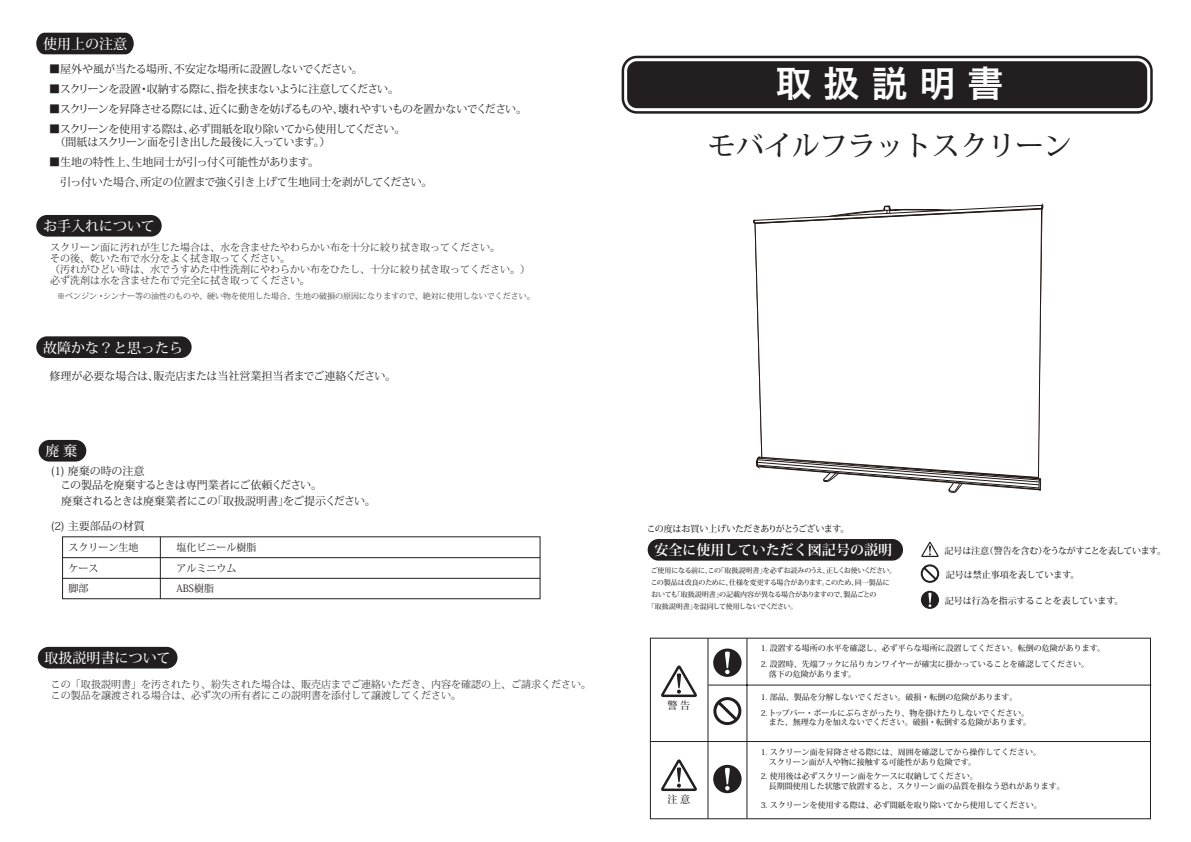
<style>
.page{position:relative;width:1191px;height:842px;background:#fff}
.page>*{position:absolute;margin:0;border:0;box-sizing:border-box;transform-origin:0 0}
.t1{font:36px "Hira Kaku Pro N W6";color:#fff}
.t2{font:500 28px "Koz Min Pro";color:#231f20}
.t3{font:500 14px "Koz Min Pro";color:#fff}
.t4{font:700 14px "Koz Min Pro";color:#fff}
.t5{font:11px/16px "Koz Min Pro";letter-spacing:-.04em;color:#231f20}
.t6{font:11px "Koz Min Pro";color:#231f20}
.t7{font:11px "Koz Min Pro";letter-spacing:-.01em;color:#231f20}
.t8{font:11px "Koz Min Pro";letter-spacing:-.065em;color:#231f20}
.t9{font:300 10px/11px "Koz Min Pro";color:#231f20}
.t10{font:10px "Koz Min Pro";color:#231f20}
.t11{font:500 10px "Koz Min Pro";color:#231f20}
.t12{font:500 9px "Koz Min Pro";letter-spacing:-.005em;color:#231f20}
.t13{font:500 9px "Koz Min Pro";letter-spacing:-.03em;color:#231f20}
.t14{font:500 9px "Koz Min Pro";letter-spacing:-.06em;color:#231f20}
.t15{font:500 8px/9.6px "Koz Min Pro";color:#231f20}
.t16{font:300 8px "Koz Min Pro";color:#231f20}
.t17{font:500 7px "Koz Min Pro";letter-spacing:-.02em;color:#231f20}
.t18{font:500 7px "Koz Min Pro";letter-spacing:-.05em;color:#231f20}
</style>
<div class="page">
<svg style="left:753px;top:204px;width:290px;height:20px"></svg>
<svg style="left:754px;top:208px;width:288px;height:248px"></svg>
<div style="left:62px;top:536px;width:478px;height:63px;border:1px solid #231f20"></div>
<hr style="left:160px;top:537px;width:1px;height:62px;background:#231f20">
<hr style="left:63px;top:557px;width:477px;height:1px;background:#231f20">
<hr style="left:62px;top:578px;width:478px;height:1px;background:#231f20">
<div style="left:625px;top:60px;width:523px;height:50px;background:#231f20;border-radius:11px"></div>
<div style="left:621px;top:56px;width:531px;height:58px;border:8px solid #231f20;border-radius:11px"></div>
<div style="left:624px;top:58px;width:526px;height:53px;border:3px solid #fff;border-radius:11px"></div>
<div style="left:647px;top:539px;width:256px;height:22px;background:#231f20;border-radius:11px"></div>
<svg style="left:920px;top:564px;width:20px;height:19px"></svg>
<div style="left:921px;top:591px;width:18px;height:18px;background:#231f20;border-radius:50%"></div>
<svg style="left:928px;top:593px;width:3px;height:14px"></svg>
<svg style="left:756px;top:456px;width:286px;height:101px"></svg>
<hr style="left:708px;top:638px;width:1px;height:181px;background:#231f20">
<hr style="left:747px;top:638px;width:1px;height:181px;background:#231f20">
<hr style="left:708px;top:685px;width:443px;height:1px;background:#231f20">
<svg style="left:713px;top:697px;width:28px;height:28px"></svg>
<hr style="left:650px;top:741px;width:500px;height:1px;background:#231f20">
<div style="left:713px;top:648px;width:28px;height:29px;background:#231f20;border-radius:50%"></div>
<svg style="left:725px;top:651px;width:5px;height:23px"></svg>
<div style="left:713px;top:765px;width:28px;height:28px;background:#231f20;border-radius:50%"></div>
<svg style="left:725px;top:768px;width:5px;height:22px"></svg>
<svg style="left:661px;top:665px;width:36px;height:32px"></svg>
<svg style="left:661px;top:759px;width:36px;height:32px"></svg>
<div style="left:36px;top:33px;width:98px;height:21px;background:#231f20"></div>
<div style="left:36px;top:215px;width:126px;height:22px;background:#231f20;border-radius:11px"></div>
<div style="left:36px;top:336px;width:156px;height:22px;background:#231f20;border-radius:11px"></div>
<div style="left:39px;top:440px;width:47px;height:22px;background:#231f20;border-radius:11px"></div>
<div style="left:38px;top:647px;width:139px;height:21px;background:#231f20;border-radius:11px"></div>
<h3 class="t3" style="left:43px;top:34px;width:85px">使用上の注意</h3>
<h3 class="t7" style="left:49px;top:61px;width:315px">■屋外や風が当たる場所、不安定な場所に設置しないでください。</h3>
<h3 class="t8" style="left:49px;top:81px;width:351px">■スクリーンを設置・収納する際に、指を挟まないように注意してください。</h3>
<h3 class="t5" style="left:49px;top:101px;width:479px">■スクリーンを昇降させる際には、近くに動きを妨げるものや、壊れやすいものを置かないでください。</h3>
<h3 class="t5" style="left:49px;top:122px;width:358px;line-height:13.2px">■スクリーンを使用する際は、必ず間紙を取り除いてから使用してください。　（間紙はスクリーン面を引き出した最後に入っています。）</h3>
<h3 class="t5" style="left:49px;top:152px;width:385px;line-height:20px">■生地の特性上、生地同士が引っ付く可能性があります。<br>　引っ付いた場合、所定の位置まで強く引き上げて生地同士を剥がしてください。</h3>
<h3 class="t3" style="left:43px;top:216px;width:113px">お手入れについて</h3>
<p class="t9" style="left:50px;top:242px;width:481px">スクリーン面に汚れが生じた場合は、水を含ませたやわらかい布を十分に絞り拭き取ってください。<br>その後、乾いた布で水分をよく拭き取ってください。<br>（汚れがひどい時は、水でうすめた中性洗剤にやわらかい布をひたし、十分に絞り拭き取ってください。）必ず洗剤は水を含ませた布で完全に拭き取ってください。</p>
<p class="t16" style="left:57px;top:290px;width:479px">※ベンジン・シンナー等の油性のものや、硬い物を使用した場合、生地の破損の原因になりますので、絶対に使用しないでください。</p>
<h3 class="t3" style="left:43px;top:337px;width:141px">故障かな？と思ったら</h3>
<h3 class="t6" style="left:50px;top:368px;width:348px">修理が必要な場合は、販売店または当社営業担当者までご連絡ください。</h3>
<h3 class="t3" style="left:45px;top:441px;width:33px">廃 棄</h3>
<h3 class="t7" style="left:51px;top:463px;width:95px">(1) 廃棄の時の注意</h3>
<h3 class="t5" style="left:61px;top:476px;width:317px">この製品を廃棄するときは専門業者にご依頼ください。<br>廃棄されるときは廃棄業者にこの「取扱説明書」をご提示ください。</h3>
<h3 class="t6" style="left:51px;top:518px;width:95px">(2) 主要部品の材質</h3>
<p class="t10" style="left:68px;top:540px;width:71px">スクリーン生地</p>
<p class="t10" style="left:176px;top:540px;width:82px">塩化ビニール樹脂</p>
<p class="t10" style="left:68px;top:561px;width:31px">ケース</p>
<p class="t10" style="left:176px;top:561px;width:62px">アルミニウム</p>
<p class="t10" style="left:68px;top:581px;width:21px">脚部</p>
<p class="t10" style="left:176px;top:581px;width:39px">ABS樹脂</p>
<h3 class="t3" style="left:45px;top:648px;width:127px">取扱説明書について</h3>
<p class="t9" style="left:51px;top:678px;width:542px">この「取扱説明書」を汚されたり、紛失された場合は、販売店までご連絡いただき、内容を確認の上、ご請求ください。この製品を譲渡される場合は、必ず次の所有者にこの説明書を添付して譲渡してください。</p>
<h1 class="t1" style="left:775px;top:51px;width:229px">取 扱 説 明 書</h1>
<h2 class="t2" style="left:707px;top:125px;width:365px">モバイルフラットスクリーン</h2>
<p class="t14" style="left:647px;top:522px;width:204px">この度はお買い上げいただきありがとうございます。</p>
<h3 class="t4" style="left:654px;top:540px;width:239px">安全に使用していただく図記号の説明</h3>
<p class="t13" style="left:944px;top:544px;width:223px">記号は注意（警告を含む）をうながすことを表しています。</p>
<p class="t12" style="left:945px;top:594px;width:180px">記号は行為を指示することを表しています。</p>
<p class="t17" style="left:650px;top:565px;width:247px">ご使用になる前に、この「取扱説明書」を必ずお読みのうえ、正しくお使いください。</p>
<p class="t17" style="left:650px;top:577px;width:240px">この製品は改良のために、仕様を変更する場合があります。このため、同一製品に</p>
<p class="t17" style="left:651px;top:589px;width:227px">おいても「取扱説明書」の記載内容が異なる場合がありますので、製品ごとの</p>
<p class="t18" style="left:648px;top:601px;width:151px">「取扱説明書」を混同して使用しないでください。</p>
<p class="t12" style="left:945px;top:569px;width:135px">記号は禁止事項を表しています。</p>
<p class="t11" style="left:667px;top:698px;width:24px">警 告</p>
<p class="t11" style="left:667px;top:792px;width:24px">注 意</p>
<p class="t15" style="left:761px;top:643px;width:346px">1. 設置する場所の水平を確認し、必ず平らな場所に設置してください。転倒の危険があります。</p>
<p class="t15" style="left:761px;top:659px;width:330px">2. 設置時、先端フックに吊りカンワイヤーが確実に掛かっていることを確認してください。　落下の危険があります。</p>
<p class="t15" style="left:761px;top:692px;width:258px">1. 部品、製品を分解しないでください。破損・転倒の危険があります。</p>
<p class="t15" style="left:761px;top:708px;width:272px">2. トップバー・ポールにぶらさがったり、物を掛けたりしないでください。　また、無理な力を加えないでください。破損・転倒する危険があります。</p>
<p class="t15" style="left:761px;top:747px;width:282px;line-height:10px">1. スクリーン面を昇降させる際には、周囲を確認してから操作してください。　スクリーン面が人や物に接触する可能性があり危険です。</p>
<p class="t15" style="left:761px;top:771px;width:305px;line-height:10px">2. 使用後は必ずスクリーン面をケースに収納してください。<br>　長期間使用した状態で放置すると、スクリーン面の品質を損なう恐れがあります。</p>
<p class="t15" style="left:761px;top:800px;width:282px">3. スクリーンを使用する際は、必ず間紙を取り除いてから使用してください。</p>
</div>
